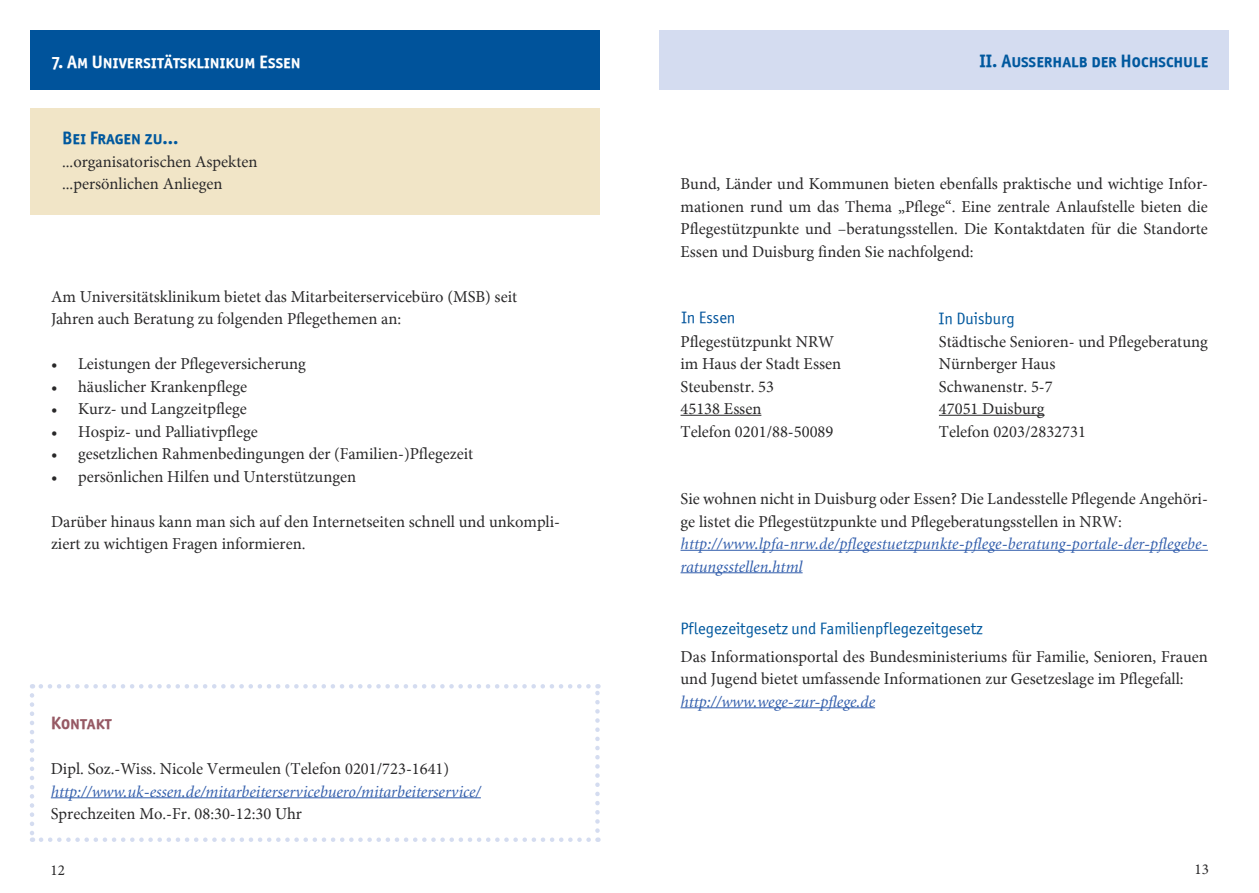
<style>
.page{position:relative;width:1259px;height:893px;background:#fff}
.page>*{position:absolute;margin:0;border:0;box-sizing:border-box;transform-origin:0 0}
.t1{font:18px "Officina San SCITCTT Bold";color:#00589e}
.t2{font:18px "Officina San SCITCTT Bold";color:#fff}
.t3{font:18px "Officina San SCITCTT Bold";color:#965964}
.t4{font:16.5px/22.5px "Minion";color:#292829}
.t5{font:italic 16.5px/22.5px "Minion";letter-spacing:.005em;color:#325eac}
.t6{font:16.5px "Officina Sans OSITCTT Book";color:#00589e}
.t7{font:16.5px "Officina Sans ITCTT Book";color:#00539b}
.t8{font:15px "Minion";color:#292829}
</style>
<div class="page">
<div style="left:659px;top:30px;width:570px;height:59px;background:#d4dcf0"></div>
<div style="left:30px;top:30px;width:570px;height:59px;background:#00539b"></div>
<svg style="left:30px;top:695px;width:4px;height:147px"></svg>
<svg style="left:41px;top:837px;width:557px;height:5px"></svg>
<svg style="left:595px;top:684px;width:5px;height:147px"></svg>
<svg style="left:32px;top:684px;width:556px;height:5px"></svg>
<hr style="left:51px;top:797px;width:430px;height:1px;background:#325eac">
<div style="left:30px;top:108px;width:570px;height:107px;background:#f1e5c7"></div>
<hr style="left:680px;top:415px;width:81px;height:1px;background:#292829">
<hr style="left:939px;top:415px;width:105px;height:1px;background:#292829">
<hr style="left:680px;top:550px;width:528px;height:1px;background:#325eac">
<hr style="left:680px;top:572px;width:122px;height:1px;background:#325eac">
<hr style="left:680px;top:707px;width:195px;height:1px;background:#325eac">
<p class="t2" style="left:51px;top:50px;width:251px">7. Am Universitätsklinikum Essen</p>
<p class="t1" style="left:62px;top:127px;width:118px">Bei Fragen zu...</p>
<p class="t4" style="left:62px;top:150px;width:197px">...organisatorischen Aspekten ...persönlichen Anliegen</p>
<p class="t4" style="left:51px;top:285px;width:467px">Am Universitätsklinikum bietet das Mitarbeiterservicebüro (MSB) seit<br>Jahren auch Beratung zu folgenden Pflegethemen an:</p>
<p class="t4" style="left:51px;top:352px;width:256px">• Leistungen der Pflegeversicherung</p>
<p class="t4" style="left:51px;top:375px;width:198px">• häuslicher Krankenpflege</p>
<p class="t4" style="left:51px;top:397px;width:197px">• Kurz- und Langzeitpflege</p>
<p class="t4" style="left:51px;top:420px;width:208px">• Hospiz- und Palliativpflege</p>
<p class="t4" style="left:51px;top:442px;width:424px">• gesetzlichen Rahmenbedingungen der (Familien-)Pflegezeit</p>
<p class="t4" style="left:51px;top:465px;width:307px">• persönlichen Hilfen und Unterstützungen</p>
<p class="t4" style="left:51px;top:510px;width:510px">Darüber hinaus kann man sich auf den Internetseiten schnell und unkompli&shy;ziert zu wichtigen Fragen informieren.</p>
<p class="t3" style="left:51px;top:712px;width:62px">Kontakt</p>
<p class="t4" style="left:51px;top:757px;width:400px">Dipl. Soz.-Wiss. Nicole Vermeulen (Telefon 0201/723-1641)</p>
<p class="t5" style="left:51px;top:781px;width:431px">http://www.uk-essen.de/mitarbeiterservicebuero/mitarbeiterservice/</p>
<p class="t4" style="left:51px;top:802px;width:253px">Sprechzeiten Mo.-Fr. 08:30-12:30 Uhr</p>
<p class="t1" style="left:979px;top:50px;width:230px">II. Außerhalb der Hochschule</p>
<p class="t4" style="left:680px;top:172px;width:529px;text-align:justify">Bund, Länder und Kommunen bieten ebenfalls praktische und wichtige Infor&shy;mationen rund um das Thema „Pflege“. Eine zentrale Anlaufstelle bieten die Pflegestützpunkte und –beratungsstellen. Die Kontaktdaten für die Standorte Essen und Duisburg finden Sie nachfolgend:</p>
<p class="t7" style="left:681px;top:308px;width:56px">In Essen</p>
<p class="t6" style="left:939px;top:309px;width:77px">In Duisburg</p>
<p class="t4" style="left:680px;top:330px;width:162px">Pflegestützpunkt NRW im Haus der Stadt Essen<br>Steubenstr. 53<br>45138 Essen<br>Telefon 0201/88-50089</p>
<p class="t4" style="left:939px;top:330px;width:270px">Städtische Senioren- und Pflegeberatung<br>Nürnberger Haus<br>Schwanenstr. 5-7<br>47051 Duisburg<br>Telefon 0203/2832731</p>
<p class="t4" style="left:680px;top:487px;width:529px">Sie wohnen nicht in Duisburg oder Essen? Die Landesstelle Pflegende Angehöri&shy;ge listet die Pflegestützpunkte und Pflegeberatungsstellen in NRW:</p>
<p class="t5" style="left:680px;top:533px;width:529px">http://www.lpfa-nrw.de/pflegestuetzpunkte-pflege-beratung-portale-der-pflegebe&shy;ratungsstellen.html</p>
<p class="t6" style="left:680px;top:619px;width:304px">Pflegezeitgesetz und Familienpflegezeitgesetz</p>
<p class="t4" style="left:680px;top:645px;width:529px">Das Informationsportal des Bundesministeriums für Familie, Senioren, Frauen und Jugend bietet umfassende Informationen zur Gesetzeslage im Pflegefall:</p>
<p class="t5" style="left:680px;top:691px;width:196px">http://www.wege-zur-pflege.de</p>
<p class="t8" style="left:51px;top:861px;width:16px">12</p>
<p class="t8" style="left:1194px;top:860px;width:16px">13</p>
</div>
